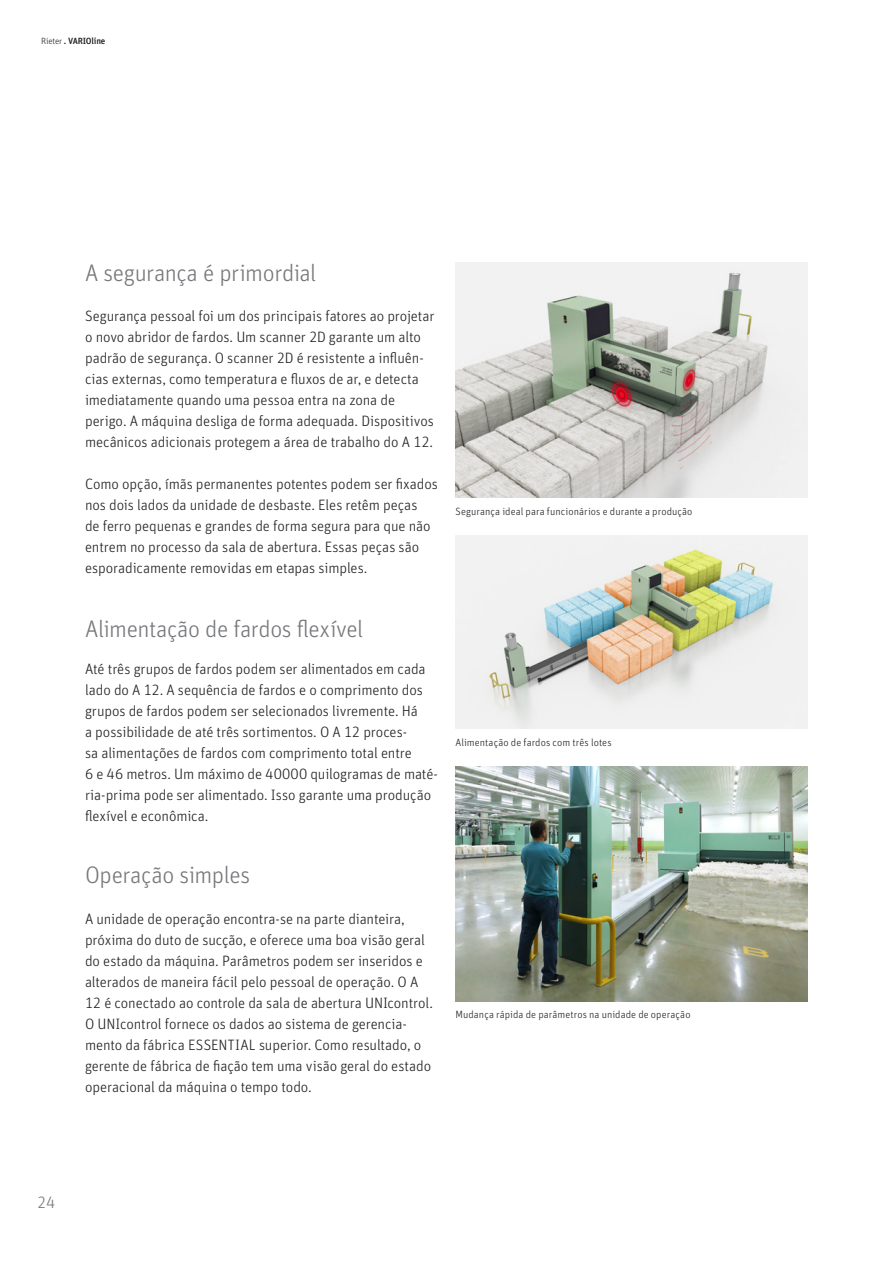
<style>
.page{position:relative;width:893px;height:1263px;background:#fff}
.page>*{position:absolute;margin:0;border:0;box-sizing:border-box;transform-origin:0 0}
.t1{font:300 24px "Unit Pro";letter-spacing:-.015em;color:#76787b}
.t2{font:300 16.5px "Unit Pro";color:#76787b}
.t3{font:300 15px/21px "Unit Pro";letter-spacing:-.005em;color:#231f20}
.t4{font:300 10.5px "Unit Pro";letter-spacing:.01em;color:#231f20}
.t5{font:500 9px "Unit Pro";letter-spacing:-.02em;color:#231f20}
.s1{font-weight:300}
</style>
<div class="page">
<img style="left:455px;top:535px;width:353px;height:193px">
<img style="left:455px;top:766px;width:353px;height:235px">
<img style="left:455px;top:263px;width:353px;height:235px">
<p class="t5" style="left:41px;top:34px;width:66px"><span class="s1">Rieter</span> . VARIOline</p>
<h1 class="t1" style="left:85px;top:256px;width:233px">A segurança é primordial</h1>
<p class="t3" style="left:85px;top:304px;width:351px">Segurança pessoal foi um dos principais fatores ao projetar o novo abridor de fardos. Um scanner 2D garante um alto padrão de segurança. O scanner 2D é resistente a influên&shy;cias externas, como temperatura e fluxos de ar, e detecta imediatamente quando uma pessoa entra na zona de perigo. A máquina desliga de forma adequada. Dispositivos mecânicos adicionais protegem a área de trabalho do A 12.</p>
<p class="t3" style="left:85px;top:472px;width:354px">Como opção, ímãs permanentes potentes podem ser fixados nos dois lados da unidade de desbaste. Eles retêm peças<br>de ferro pequenas e grandes de forma segura para que não entrem no processo da sala de abertura. Essas peças são esporadicamente removidas em etapas simples.</p>
<h1 class="t1" style="left:85px;top:612px;width:280px">Alimentação de fardos flexível</h1>
<p class="t3" style="left:85px;top:658px;width:354px">Até três grupos de fardos podem ser alimentados em cada lado do A 12. A sequência de fardos e o comprimento dos grupos de fardos podem ser selecionados livremente. Há<br>a possibilidade de até três sortimentos. O A 12 proces-<br>sa alimentações de fardos com comprimento total entre<br>6 e 46 metros. Um máximo de 40000 quilogramas de maté&shy;ria-prima pode ser alimentado. Isso garante uma produção flexível e econômica.</p>
<h1 class="t1" style="left:85px;top:858px;width:167px">Operação simples</h1>
<p class="t3" style="left:85px;top:908px;width:349px">A unidade de operação encontra-se na parte dianteira, próxima do duto de sucção, e oferece uma boa visão geral do estado da máquina. Parâmetros podem ser inseridos e alterados de maneira fácil pelo pessoal de operação. O A 12 é conectado ao controle da sala de abertura UNIcontrol.<br>O UNIcontrol fornece os dados ao sistema de gerencia&shy;mento da fábrica ESSENTIAL superior. Como resultado, o gerente de fábrica de fiação tem uma visão geral do estado operacional da máquina o tempo todo.</p>
<p class="t4" style="left:455px;top:504px;width:239px">Segurança ideal para funcionários e durante a produção</p>
<p class="t4" style="left:455px;top:735px;width:158px">Alimentação de fardos com três lotes</p>
<p class="t4" style="left:455px;top:1007px;width:237px">Mudança rápida de parâmetros na unidade de operação</p>
<p class="t2" style="left:37px;top:1191px;width:20px">24</p>
</div>
